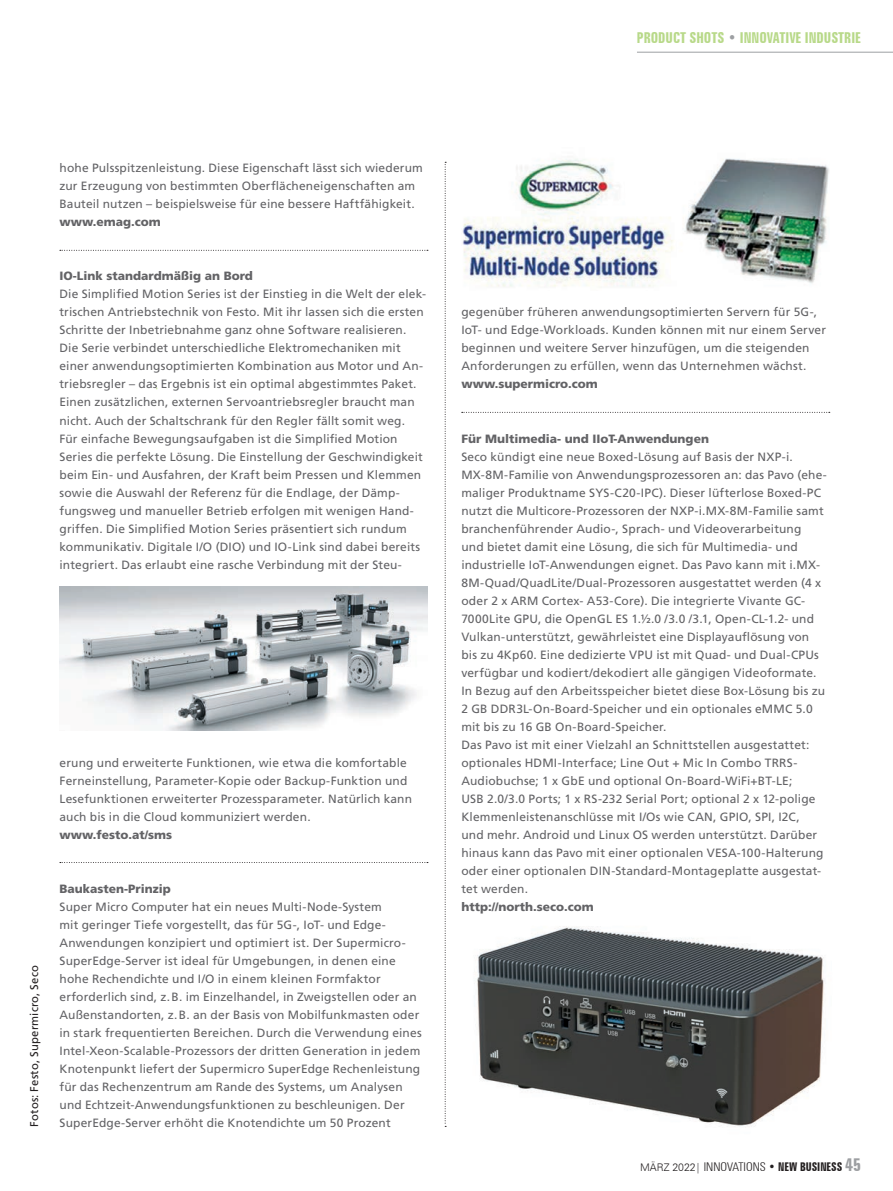
<style>
.page{position:relative;width:893px;height:1191px;background:#fff}
.page>*{position:absolute;margin:0;border:0;box-sizing:border-box;transform-origin:0 0}
.t1{font:700 extra-condensed 15px "Zurich BT";color:#b8d989}
.t2{font:12px/18px "Frutiger LT Std";letter-spacing:.01em;color:#636366}
.t3{font:900 12px "Frutiger LT Std";color:#636366}
.t4{font:700 extra-condensed 12px "Zurich BT";color:#231f20}
.t5{font:11.25px "Frutiger LT Std";letter-spacing:.015em;color:#231f20}
.s1{color:#9d9fa2}
.s2{font-weight:300;font-stretch:normal;font-size:10.5px}
.s3{font-weight:300;font-stretch:condensed}
.s4{font-size:18px;color:#9d9fa2}
</style>
<div class="page">
<hr style="left:637px;top:52px;width:256px;height:1px;background:#9d9fa2">
<svg style="left:445px;top:162px;width:1px;height:965px"></svg>
<svg style="left:60px;top:250px;width:368px;height:1px"></svg>
<svg style="left:60px;top:862px;width:368px;height:1px"></svg>
<svg style="left:462px;top:412px;width:368px;height:1px"></svg>
<img style="left:60px;top:586px;width:367px;height:144px">
<img style="left:462px;top:158px;width:367px;height:129px">
<img style="left:477px;top:926px;width:348px;height:201px">
<p class="t1" style="left:637px;top:29px;width:226px">PRODUCT SHOTS <span class="s1">•</span> INNOVATIVE INDUSTRIE</p>
<p class="t2" style="left:60px;top:159px;width:365px">hohe Pulsspitzenleistung. Diese Eigenschaft lässt sich wiederum zur Erzeugung von bestimmten Oberflächeneigenschaften am<br>Bauteil nutzen – beispielsweise für eine bessere Haftfähigkeit.</p>
<p class="t3" style="left:60px;top:215px;width:103px">www.emag.com</p>
<p class="t3" style="left:60px;top:269px;width:195px">IO-Link standardmäßig an Bord</p>
<p class="t2" style="left:60px;top:285px;width:368px">Die Simplified Motion Series ist der Einstieg in die Welt der elek&shy;trischen Antriebstechnik von Festo. Mit ihr lassen sich die ersten Schritte der Inbetriebnahme ganz ohne Software realisieren.<br>Die Serie verbindet unterschiedliche Elektromechaniken mit einer anwendungsoptimierten Kombination aus Motor und An&shy;triebsregler – das Ergebnis ist ein optimal abgestimmtes Paket.<br>Einen zusätzlichen, externen Servoantriebsregler braucht man nicht. Auch der Schaltschrank für den Regler fällt somit weg.<br>Für einfache Bewegungsaufgaben ist die Simplified Motion Series die perfekte Lösung. Die Einstellung der Geschwindigkeit beim Ein- und Ausfahren, der Kraft beim Pressen und Klemmen sowie die Auswahl der Referenz für die Endlage, der Dämp&shy;fungsweg und manueller Betrieb erfolgen mit wenigen Hand&shy;griffen. Die Simplified Motion Series präsentiert sich rundum kommunikativ. Digitale I/O (DIO) und IO-Link sind dabei bereits integriert. Das erlaubt eine rasche Verbindung mit der Steu-</p>
<p class="t5" style="left:28px;top:1126px;width:163px;rotate:-90deg">Fotos: Festo, Supermicro, Seco</p>
<p class="t2" style="left:60px;top:753px;width:354px">erung und erweiterte Funktionen, wie etwa die komforta ble Ferneinstellung, Parameter-Kopie oder Backup-Funktion und Lesefunktionen erweiterter Prozessparameter. Natürlich kann auch bis in die Cloud kommuniziert werden.</p>
<p class="t3" style="left:60px;top:827px;width:114px">www.festo.at/sms</p>
<p class="t3" style="left:60px;top:881px;width:113px">Baukasten-Prinzip</p>
<p class="t2" style="left:60px;top:897px;width:364px">Super Micro Computer hat ein neues Multi-Node-System<br>mit geringer Tiefe vorgestellt, das für 5G-, IoT- und Edge-Anwendungen konzipiert und optimiert ist. Der Supermicro-SuperEdge-Server ist ideal für Umgebungen, in denen eine hohe Rechendichte und I/O in einem kleinen Formfaktor erforderlich sind, z. B. im Einzelhandel, in Zweigstellen oder an Außenstandorten, z. B. an der Basis von Mobilfunkmasten oder in stark frequentierten Bereichen. Durch die Verwendung eines Intel-Xeon-Scalable-Prozessors der dritten Generation in jedem Knotenpunkt liefert der Supermicro SuperEdge Rechenleistung für das Rechenzentrum am Rande des Systems, um Analysen und Echtzeit-Anwendungsfunktionen zu beschleunigen. Der SuperEdge-Server erhöht die Knotendichte um 50 Prozent</p>
<p class="t2" style="left:461px;top:303px;width:366px">gegenüber früheren anwendungsoptimierten Servern für 5G-, IoT- und Edge-Workloads. Kunden können mit nur einem Server beginnen und weitere Server hinzufügen, um die steigenden Anforderungen zu erfüllen, wenn das Unternehmen wächst.</p>
<p class="t3" style="left:461px;top:377px;width:138px">www.supermicro.com</p>
<p class="t3" style="left:461px;top:431px;width:249px">Für Multimedia- und IIoT-Anwendungen</p>
<p class="t2" style="left:461px;top:447px;width:367px">Seco kündigt eine neue Boxed-Lösung auf Basis der NXP-i.<br>MX-8M-Familie von Anwendungsprozessoren an: das Pavo (ehe&shy;maliger Produktname SYS-C20-IPC). Dieser lüfterlose Boxed-PC nutzt die Multicore-Prozessoren der NXP-i.MX-8M-Familie samt branchenführender Audio-, Sprach- und Videoverarbeitung<br>und bietet damit eine Lösung, die sich für Multimedia- und industrielle IoT-Anwendungen eignet. Das Pavo kann mit i.MX-8M-Quad/QuadLite/Dual-Prozessoren ausgestattet werden (4 x oder 2 x ARM Cortex- A53-Core). Die integrierte Vivante GC-7000Lite GPU, die OpenGL ES 1.½.0 /3.0 /3.1, Open-CL-1.2- und Vulkan- unterstützt, gewährleistet eine Displayauflösung von bis zu 4Kp60. Eine dedizierte VPU ist mit Quad- und Dual-CPUs verfügbar und kodiert/dekodiert alle gängigen Videoformate.<br>In Bezug auf den Arbeitsspeicher bietet diese Box-Lösung bis zu 2 GB DDR3L-On-Board-Speicher und ein optionales eMMC 5.0 mit bis zu 16 GB On-Board-Speicher.<br>Das Pavo ist mit einer Vielzahl an Schnittstellen ausgestattet: optionales HDMI-Interface; Line Out + Mic In Combo TRRS-Audiobuchse; 1 x GbE und optional On-Board-WiFi+BT-LE;<br>USB 2.0/3.0 Ports; 1 x RS-232 Serial Port; optional 2 x 12-polige Klemmenleistenanschlüsse mit I/Os wie CAN, GPIO, SPI, I2C,<br>und mehr. Android und Linux OS werden unterstützt. Darüber hinaus kann das Pavo mit einer optionalen VESA-100-Halterung oder einer optionalen DIN-Standard-Montageplatte ausgestat&shy;tet werden.</p>
<p class="t3" style="left:461px;top:899px;width:134px">http://north.seco.com</p>
<p class="t4" style="left:640px;top:1159px;width:223px"><span class="s2">MÄRZ 2022|</span> <span class="s3">INNOVATIONS</span> • NEW BUSINESS <span class="s4">45</span></p>
</div>
